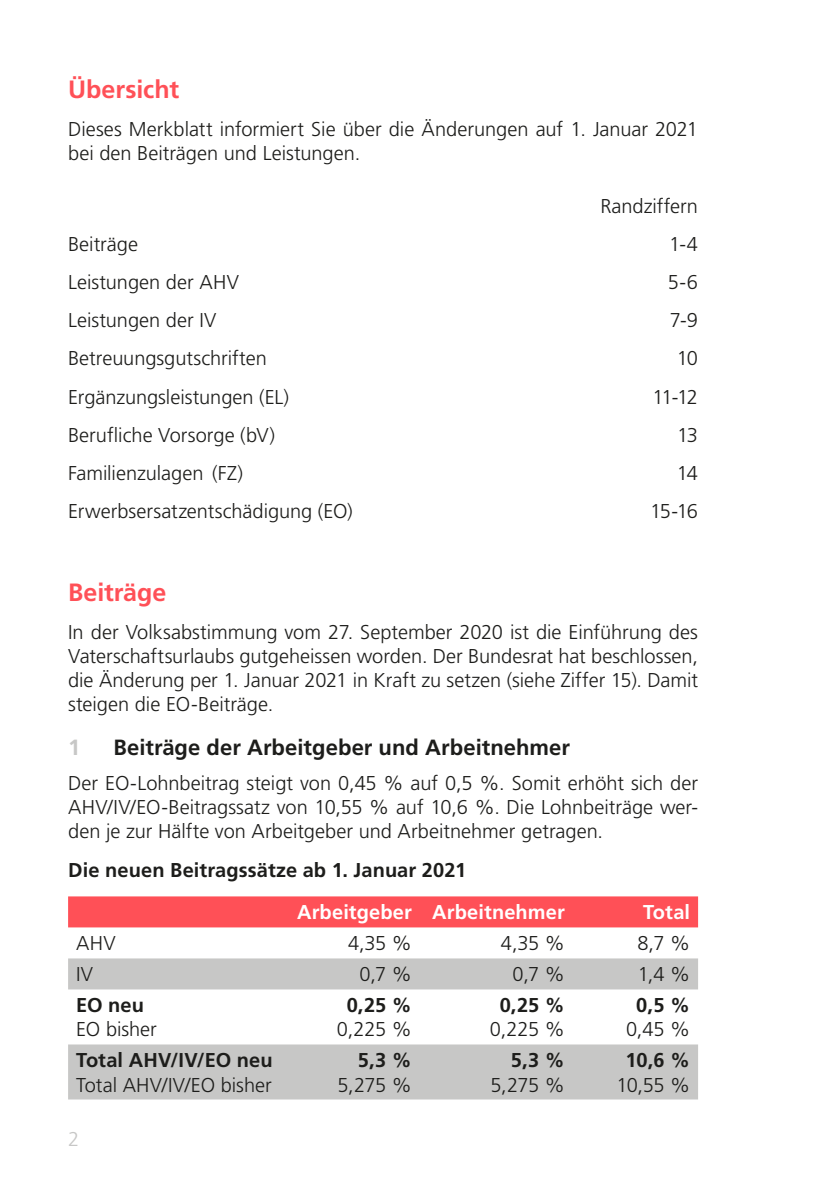
<style>
.page{position:relative;width:840px;height:1191px;background:#fff}
.page>*{position:absolute;margin:0;border:0;box-sizing:border-box;transform-origin:0 0}
.Grundtext{font:700 25px "Frutiger LT Std";letter-spacing:-.005em;color:#ff5057}
.Texttitel{font:700 25px "Frutiger LT Std";color:#ff5057}
.t1{font:700 22px "Frutiger LT Std";color:#1d1d1b}
.t2{font:700 22px "Frutiger LT Std";color:#c7c7c6}
.Grundtext-2{font:300 20px/24px "Frutiger LT Std";color:#1d1d1b;text-align:center}
.Grundtext-3{font:700 20px "Frutiger LT Std";letter-spacing:.005em;color:#1d1d1b}
.Tabellen_Text_Weiss{font:700 20px "Frutiger LT Std";letter-spacing:.005em;color:#fff}
.t3{font:300 20px "Frutiger LT Std";color:#c7c7c6}
.s1{font-weight:700}
</style>
<div class="page">
<div style="left:68px;top:896px;width:629px;height:31px;background:#ff5057"></div>
<svg style="left:68px;top:958px;width:629px;height:141px;fill:#c7c7c6"></svg>
<p class="Grundtext" style="left:68px;top:75px;width:112px">Übersicht</p>
<p class="Grundtext-2" style="left:68px;top:118px;width:631px;text-align:left">Dieses Merkblatt informiert Sie über die Änderungen auf 1. Januar 2021 bei den Beiträgen und Leistungen.</p>
<p class="Grundtext-2" style="left:600px;top:194px;width:99px">Randziffern</p>
<p class="Grundtext-2" style="left:68px;top:232px;width:71px">Beiträge</p>
<p class="Grundtext-2" style="left:668px;top:232px;width:30px">1-4</p>
<p class="Grundtext-2" style="left:68px;top:270px;width:172px">Leistungen der AHV</p>
<p class="Grundtext-2" style="left:667px;top:270px;width:32px">5-6</p>
<p class="Grundtext-2" style="left:68px;top:309px;width:150px">Leistungen der IV</p>
<p class="Grundtext-2" style="left:669px;top:309px;width:30px">7-9</p>
<p class="Grundtext-2" style="left:68px;top:347px;width:200px">Betreuungsgutschriften</p>
<p class="Grundtext-2" style="left:676px;top:347px;width:23px">10</p>
<p class="Grundtext-2" style="left:68px;top:385px;width:222px">Ergänzungsleistungen (EL)</p>
<p class="Grundtext-2" style="left:652px;top:385px;width:47px">11-12</p>
<p class="Grundtext-2" style="left:68px;top:423px;width:208px">Berufliche Vorsorge (bV)</p>
<p class="Grundtext-2" style="left:676px;top:423px;width:22px">13</p>
<p class="Grundtext-2" style="left:68px;top:461px;width:176px">Familienzulagen (FZ)</p>
<p class="Grundtext-2" style="left:676px;top:461px;width:23px">14</p>
<p class="Grundtext-2" style="left:68px;top:499px;width:286px">Erwerbsersatzentschädigung (EO)</p>
<p class="Grundtext-2" style="left:649px;top:499px;width:50px">15-16</p>
<p class="Texttitel" style="left:68px;top:577px;width:100px">Beiträge</p>
<p class="Grundtext-2" style="left:68px;top:620px;width:631px;text-align:justify">In der Volksabstimmung vom 27. September 2020 ist die Einführung des Vaterschaftsurlaubs gutgeheissen worden. Der Bundesrat hat beschlossen, die Änderung per 1. Januar 2021 in Kraft zu setzen (siehe Ziffer 15). Damit steigen die EO-Beiträge.</p>
<p class="t2" style="left:68px;top:734px;width:14px">1</p>
<p class="t1" style="left:113px;top:734px;width:458px">Beiträge der Arbeitgeber und Arbeitnehmer</p>
<p class="Grundtext-2" style="left:68px;top:771px;width:631px;text-align:justify">Der EO-Lohnbeitrag steigt von 0,45 % auf 0,5 %. Somit erhöht sich der AHV/IV/EO-Beitragssatz von 10,55 % auf 10,6 %. Die Lohnbeiträge wer&shy;den je zur Hälfte von Arbeitgeber und Arbeitnehmer getragen.</p>
<p class="Grundtext-3" style="left:68px;top:857px;width:399px">Die neuen Beitragssätze ab 1. Januar 2021</p>
<p class="Tabellen_Text_Weiss" style="left:297px;top:900px;width:116px">Arbeitgeber</p>
<p class="Tabellen_Text_Weiss" style="left:432px;top:900px;width:134px">Arbeitnehmer</p>
<p class="Tabellen_Text_Weiss" style="left:642px;top:900px;width:49px">Total</p>
<p class="Grundtext-2" style="left:76px;top:931px;width:41px">AHV</p>
<p class="Grundtext-2" style="left:348px;top:931px;width:65px">4,35 %</p>
<p class="Grundtext-2" style="left:500px;top:931px;width:65px">4,35 %</p>
<p class="Grundtext-2" style="left:637px;top:931px;width:54px">8,7 %</p>
<p class="Grundtext-2" style="left:76px;top:962px;width:19px">IV</p>
<p class="Grundtext-2" style="left:359px;top:962px;width:54px">0,7 %</p>
<p class="Grundtext-2" style="left:512px;top:962px;width:54px">0,7 %</p>
<p class="Grundtext-2" style="left:637px;top:962px;width:54px">1,4 %</p>
<p class="Grundtext-2" style="left:76px;top:993px;width:82px;text-align:left"><span class="s1">EO neu<br></span>EO bisher</p>
<p class="Grundtext-2" style="left:337px;top:993px;width:76px"><span class="s1">0,25 %<br></span>0,225 %</p>
<p class="Grundtext-2" style="left:489px;top:993px;width:76px"><span class="s1">0,25 %<br></span>0,225 %</p>
<p class="Grundtext-2" style="left:625px;top:993px;width:65px"><span class="s1">0,5 %<br></span>0,45 %</p>
<p class="Grundtext-2" style="left:76px;top:1048px;width:198px;text-align:left"><span class="s1">Total AHV/IV/EO neu<br></span>Total AHV/IV/EO bisher</p>
<p class="Grundtext-2" style="left:337px;top:1048px;width:76px;text-align:right"><span class="s1">5,3 %<br></span>5,275 %</p>
<p class="Grundtext-2" style="left:490px;top:1048px;width:76px;text-align:right"><span class="s1">5,3 %<br></span>5,275 %</p>
<p class="Grundtext-2" style="left:616px;top:1048px;width:75px"><span class="s1">10,6 %<br></span>10,55 %</p>
<p class="t3" style="left:68px;top:1127px;width:13px">2</p>
</div>
